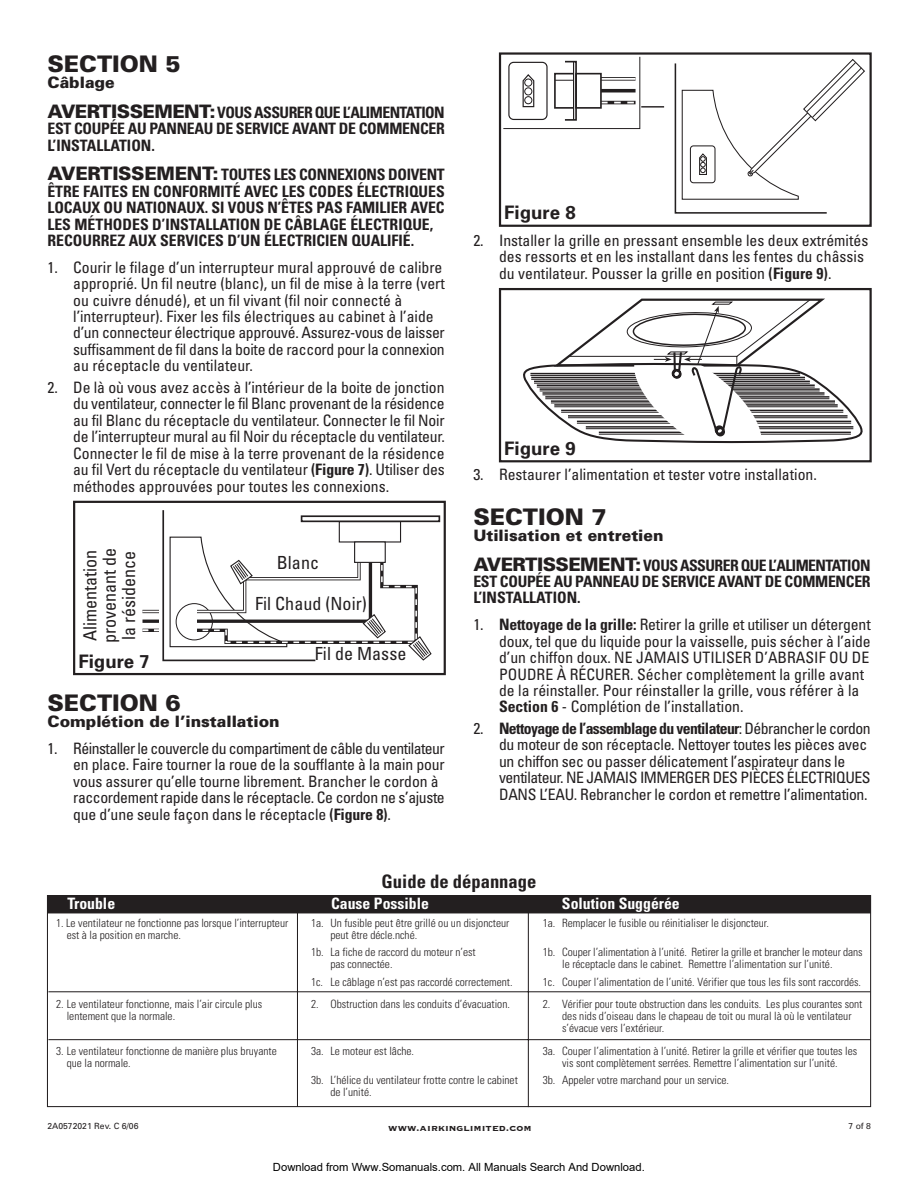
<style>
.page{position:relative;width:918px;height:1188px;background:#fff}
.page>*{position:absolute;margin:0;border:0;box-sizing:border-box;transform-origin:0 0}
.t1{font:900 22.8px "Univers";color:#231f20}
.t2{font:700 18.6px "Univers";color:#231f20}
.t3{font:700 condensed 18.6px "Univers";color:#231f20}
.t4{font:condensed 18.15px/19.4px "Univers";color:#231f20;text-align:justify}
.t5{font:condensed 15.75px/16.5px "Univers";letter-spacing:-.005em;color:#231f20}
.t6{font:700 condensed 15.75px/16.5px "Univers";letter-spacing:-.005em;color:#231f20}
.t7{font:700 condensed 15.75px/29.5px "Univers";letter-spacing:-.035em;color:#231f20}
.t8{font:700 condensed 15.75px "Univers";color:#fff}
.t9{font:900 15.75px "Univers";color:#231f20}
.t10{font:300 condensed 11.4px/17.2px "Univers";color:#231f20}
.t11{font:700 11.4px "Copperplate";color:#231f20}
.t12{font:11.25px "Arial";color:#000}
.t13{font:8.55px "Univers";color:#231f20}
.s1{font-weight:900;font-stretch:normal}
.s2{font-weight:900;font-stretch:normal;font-size:18.6px}
.s3{font-weight:700}
</style>
<div class="page">
<div style="left:73px;top:501px;width:373px;height:174px;border:2px solid #231f20"></div>
<div style="left:499px;top:52px;width:373px;height:175px;border:2px solid #231f20"></div>
<hr style="left:641px;top:106px;width:23px;height:2px;background:#231f20">
<div style="left:499px;top:288px;width:373px;height:174px;border:2px solid #231f20"></div>
<svg style="left:674px;top:59px;width:191px;height:155px"></svg>
<svg style="left:503px;top:56px;width:137px;height:73px"></svg>
<div style="left:554px;top:73px;width:20px;height:36px;border:2px solid #231f20"></div>
<svg style="left:523px;top:298px;width:340px;height:146px"></svg>
<div style="left:301px;top:515px;width:139px;height:7px;border:2px solid #231f20"></div>
<svg style="left:142px;top:510px;width:290px;height:152px"></svg>
<div style="left:49px;top:897px;width:820px;height:16px;background:#231f20"></div>
<div style="left:47px;top:895px;width:824px;height:212px;border:1px solid #231f20"></div>
<hr style="left:297px;top:904px;width:1px;height:203px;background:#231f20">
<hr style="left:528px;top:905px;width:1px;height:202px;background:#231f20">
<hr style="left:48px;top:991px;width:823px;height:1px;background:#231f20">
<hr style="left:48px;top:1039px;width:823px;height:1px;background:#231f20">
<h1 class="t1" style="left:47px;top:55px;width:135px">SECTION 5</h1>
<p class="t7" style="left:47px;top:70px;width:399px"><span class="s1">Câblage<br></span><span class="s2">AVERTISSEMENT:</span>VOUS ASSURER QUE L’ALIMENTATION</p>
<p class="t6" style="left:47px;top:122px;width:399px">EST COUPÉE AU PANNEAU DE SERVICE AVANT DE COMMENCER<br>L’INSTALLATION.</p>
<p class="t6" style="left:47px;top:168px;width:399px"><span class="s2">AVERTISSEMENT:</span> TOUTES LES CONNEXIONS DOIVENT ÊTRE FAITES EN CONFORMITÉ AVEC LES CODES ÉLECTRIQUES LOCAUX OU NATIONAUX. SI VOUS N’ÊTES PAS FAMILIER AVEC LES MÉTHODES D’INSTALLATION DE CÂBLAGE ÉLECTRIQUE, RECOURREZ AUX SERVICES D’UN ÉLECTRICIEN QUALIFIÉ.</p>
<p class="t5" style="left:73px;top:260px;width:373px;text-indent:-26px">1. Courir le filage d’un interrupteur mural approuvé de calibre approprié. Un fil neutre (blanc), un fil de mise à la terre (vert ou cuivre dénudé), et un fil vivant (fil noir connecté à l’interrupteur). Fixer les fils électriques au cabinet à l’aide d’un connecteur électrique approuvé. Assurez-vous de laisser suffisamment de fil dans la boite de raccord pour la connexion au réceptacle du ventilateur.</p>
<p class="t5" style="left:73px;top:381px;width:373px;text-align:justify;text-indent:-26px">2. De là où vous avez accès à l’intérieur de la boite de jonction du ventilateur, connecter le fil Blanc provenant de la résidence au fil Blanc du réceptacle du ventilateur. Connecter le fil Noir de l’interrupteur mural au fil Noir du réceptacle du ventilateur.<br>Connecter le fil de mise à la terre provenant de la résidence au fil Vert du réceptacle du ventilateur <span class="s3">(Figure 7)</span>. Utiliser des méthodes approuvées pour toutes les connexions.</p>
<p class="t4" style="left:82px;top:643px;width:97px;rotate:-90deg">Alimentation provenant de la résidence</p>
<p class="t2" style="left:78px;top:654px;width:73px">Figure 7</p>
<p class="t4" style="left:277px;top:554px;width:44px">Blanc</p>
<p class="t4" style="left:255px;top:596px;width:113px">Fil Chaud (Noir)</p>
<p class="t4" style="left:315px;top:646px;width:93px">Fil de Masse</p>
<h1 class="t1" style="left:47px;top:694px;width:135px">SECTION 6</h1>
<p class="t9" style="left:47px;top:716px;width:234px">Complétion de l’installation</p>
<p class="t5" style="left:73px;top:741px;width:373px;text-indent:-26px">1. Réinstaller le couvercle du compartiment de câble du ventilateur en place. Faire tourner la roue de la soufflante à la main pour vous assurer qu’elle tourne librement. Brancher le cordon à raccordement rapide dans le réceptacle. Ce cordon ne s’ajuste que d’une seule façon dans le réceptacle <span class="s3">(Figure 8)</span>.</p>
<p class="t2" style="left:504px;top:206px;width:73px">Figure 8</p>
<p class="t5" style="left:499px;top:233px;width:371px;text-indent:-26px">2. Installer la grille en pressant ensemble les deux extrémités des ressorts et en les installant dans les fentes du châssis du ventilateur. Pousser la grille en position <span class="s3">(Figure 9)</span>.</p>
<p class="t2" style="left:504px;top:441px;width:73px">Figure 9</p>
<p class="t5" style="left:473px;top:468px;width:345px">3. Restaurer l’alimentation et tester votre installation.</p>
<h1 class="t1" style="left:473px;top:508px;width:135px">SECTION 7</h1>
<p class="t7" style="left:473px;top:522px;width:399px"><span class="s1">Utilisation et entretien<br></span><span class="s2">AVERTISSEMENT:</span>VOUS ASSURER QUE L’ALIMENTATION</p>
<p class="t6" style="left:473px;top:575px;width:399px">EST COUPÉE AU PANNEAU DE SERVICE AVANT DE COMMENCER<br>L’INSTALLATION.</p>
<p class="t5" style="left:499px;top:618px;width:373px;text-indent:-26px">1. <span class="s3">Nettoyage de la grille:</span> Retirer la grille et utiliser un détergent doux, tel que du liquide pour la vaisselle, puis sécher à l’aide d’un chiffon doux. NE JAMAIS UTILISER D’ABRASIF OU DE POUDRE À RÉCURER. Sécher complètement la grille avant de la réinstaller. Pour réinstaller la grille, vous référer à la <span class="s3">Section 6</span> - Complétion de l’installation.</p>
<p class="t5" style="left:499px;top:722px;width:373px;text-indent:-26px">2. <span class="s3">Nettoyage de l’assemblage du ventilateur</span>: Débrancher le cordon du moteur de son réceptacle. Nettoyer toutes les pièces avec un chiffon sec ou passer délicatement l’aspirateur dans le ventilateur. NE JAMAIS IMMERGER DES PIÈCES ÉLECTRIQUES DANS L’EAU. Rebrancher le cordon et remettre l’alimentation.</p>
<p class="t3" style="left:382px;top:875px;width:156px">Guide de dépannage</p>
<p class="t8" style="left:67px;top:898px;width:49px">Trouble</p>
<p class="t8" style="left:331px;top:898px;width:99px">Cause Possible</p>
<p class="t8" style="left:562px;top:898px;width:119px">Solution Suggérée</p>
<p class="t10" style="left:56px;top:915px;width:234px">1. Le ventilateur ne fonctionne pas lorsque l’interrupteur</p>
<p class="t10" style="left:311px;top:915px;width:200px">1a. Un fusible peut être grillé ou un disjoncteur</p>
<p class="t10" style="left:543px;top:915px;width:228px">1a. Remplacer le fusible ou réinitialiser le disjoncteur.</p>
<p class="t10" style="left:67px;top:927px;width:116px">est à la position en marche.</p>
<p class="t10" style="left:311px;top:927px;width:166px;text-indent:19px">peut être décle.nché.<br>1b. La fiche de raccord du moteur n’est</p>
<p class="t10" style="left:543px;top:945px;width:321px">1b. Couper l’alimentation à l’unité. Retirer la grille et brancher le moteur dans</p>
<p class="t10" style="left:330px;top:957px;width:64px">pas connectée.</p>
<p class="t10" style="left:562px;top:957px;width:272px">le réceptacle dans le cabinet. Remettre l’alimentation sur l’unité.</p>
<p class="t10" style="left:311px;top:974px;width:203px">1c. Le câblage n’est pas raccordé correctement.</p>
<p class="t10" style="left:543px;top:974px;width:320px">1c. Couper l’alimentation de l’unité. Vérifier que tous les fils sont raccordés.</p>
<p class="t10" style="left:56px;top:997px;width:208px">2. Le ventilateur fonctionne, mais l’air circule plus</p>
<p class="t10" style="left:311px;top:997px;width:200px">2. Obstruction dans les conduits d’évacuation.</p>
<p class="t10" style="left:543px;top:997px;width:321px">2. Vérifier pour toute obstruction dans les conduits. Les plus courantes sont</p>
<p class="t10" style="left:67px;top:1009px;width:110px">lentement que la normale.</p>
<p class="t10" style="left:562px;top:1011px;width:291px;line-height:12.1px">des nids d’oiseau dans le chapeau de toit ou mural là où le ventilateur s’évacue vers l’extérieur.</p>
<p class="t10" style="left:56px;top:1043px;width:222px">3. Le ventilateur fonctionne de manière plus bruyante</p>
<p class="t10" style="left:311px;top:1043px;width:105px">3a. Le moteur est lâche.</p>
<p class="t10" style="left:543px;top:1043px;width:316px">3a. Couper l’alimentation à l’unité. Retirer la grille et vérifier que toutes les</p>
<p class="t10" style="left:67px;top:1055px;width:66px">que la normale.</p>
<p class="t10" style="left:562px;top:1055px;width:277px">vis sont complètement serrées. Remettre l’alimentation sur l’unité.</p>
<p class="t10" style="left:311px;top:1073px;width:208px">3b. L’hélice du ventilateur frotte contre le cabinet</p>
<p class="t10" style="left:543px;top:1073px;width:188px">3b. Appeler votre marchand pour un service.</p>
<p class="t10" style="left:330px;top:1085px;width:43px">de l’unité.</p>
<p class="t13" style="left:47px;top:1123px;width:93px">2A0572021 Rev. C 6/06</p>
<p class="t11" style="left:388px;top:1121px;width:145px">www.airkinglimited.com</p>
<p class="t13" style="left:849px;top:1123px;width:24px">7 of 8</p>
<p class="t12" style="left:273px;top:1160px;width:373px">Download from Www.Somanuals.com. All Manuals Search And Download.</p>
</div>
